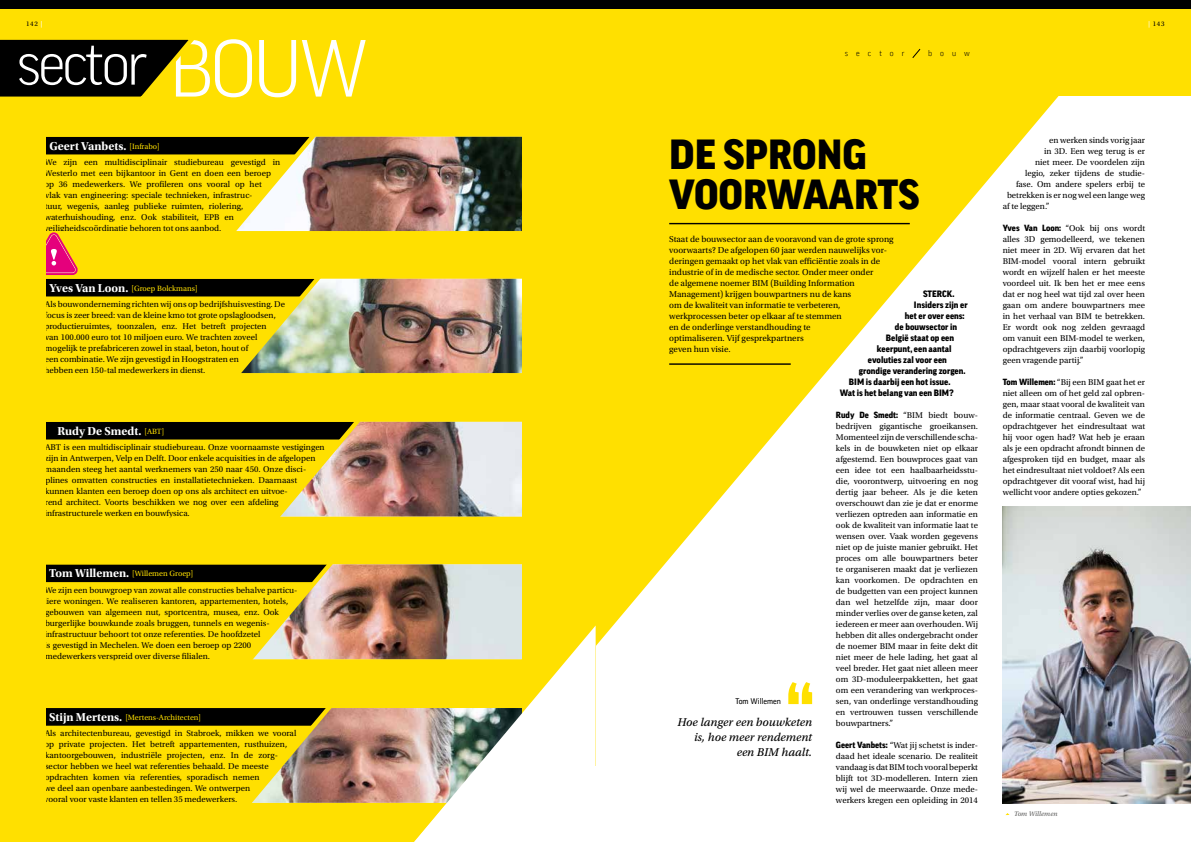
<style>
.page{position:relative;width:1191px;height:842px;background:#fff}
.page>*{position:absolute;margin:0;border:0;box-sizing:border-box;transform-origin:0 0}
.t1{font:300 78px "Good";color:#fff}
.t2{font:300 60px "Good";letter-spacing:-.05em;color:#fff}
.t3{font:900 41px/40px "Good";color:#000}
.t4{font:12px/15px "Utopia Std Capt It";color:#000;text-align:right}
.t5{font:12px "Utopia Std Bold Subh";color:#fff}
.t6{font:9px/11px "Utopia Std";color:#000}
.t7{font:900 9px "Good OSF";color:#000}
.t8{font:8.8px/11px "Utopia Std";color:#000}
.t9{font:8px "Utopia Std";color:#ffe100}
.t10{font:8px "Good";color:#000}
.t11{font:300 8px "Good LF";letter-spacing:1em;color:#000}
.t12{font:7px "Utopia Std Capt It";color:#626261}
.t13{font:7px "Utopia Std";letter-spacing:.1em;color:#000}
.s1{font-family:"Utopia Std Black Headline";color:#fff}
.s2{font-family:"Utopia Std";font-size:8px;color:#ffe100}
.s3{font-family:"Utopia Std Bold Subh";font-size:12px;color:#fff}
.s4{font-family:"Good OSF";font-weight:900;font-size:8.7px}
</style>
<div class="page">
<svg style="left:595px;top:96px;width:464px;height:544px"></svg>
<div style="left:0;top:111px;width:545px;height:445px;background:#ffe000"></div>
<img style="left:370px;top:419px;width:152px;height:101px">
<svg style="left:45px;top:413px;width:325px;height:113px"></svg>
<hr style="left:669px;top:223px;width:240px;height:1px;background:#000">
<hr style="left:669px;top:363px;width:121px;height:2px;background:#000">
<svg style="left:788px;top:682px;width:24px;height:22px"></svg>
<img style="left:1002px;top:506px;width:189px;height:297px">
<img style="left:0;top:128px;width:545px;height:255px">
<div style="left:522px;top:132px;width:73px;height:633px;background:#ffe000"></div>
<div style="left:545px;top:111px;width:74px;height:483px;background:#ffe000"></div>
<img style="left:45px;top:556px;width:550px;height:286px">
<div style="left:0;top:132px;width:45px;height:710px;background:#ffe000"></div>
<div style="left:0;top:3px;width:595px;height:108px;background:#ffe000"></div>
<div style="left:595px;top:3px;width:596px;height:93px;background:#ffe000"></div>
<div style="left:0;top:0;width:595px;height:9px;background:#000"></div>
<div style="left:595px;top:0;width:596px;height:9px;background:#000"></div>
<svg style="left:912px;top:48px;width:8px;height:10px"></svg>
<svg style="left:0;top:39px;width:189px;height:58px"></svg>
<p class="t13" style="left:26px;top:19px;width:18px">142 <span class="s1">|</span></p>
<p class="t13" style="left:1148px;top:19px;width:18px"><span class="s1">|</span> 143</p>
<h2 class="t2" style="left:16px;top:31px;width:133px">sector</h2>
<h1 class="t1" style="left:169px;top:27px;width:202px">BOUW</h1>
<p class="t11" style="left:845px;top:49px;width:61px">sector</p>
<p class="t11" style="left:928px;top:49px;width:43px">bouw</p>
<h3 class="t5" style="left:49px;top:139px;width:112px">Geert Vanbets. <span class="s2">[Infrabo]</span></h3>
<p class="t8" style="left:44px;top:157px;width:237px">We zijn een multidisciplinair studiebureau gevestigd in Westerlo met een bijkantoor in Gent en doen een beroep op 36 medewerkers. We profileren ons vooral op het<br>vlak van engineering: speciale technieken, infrastruc-<br>tuur, wegenis, aanleg publieke ruimten, riolering, waterhuishouding, enz. Ook stabiliteit, EPB en veiligheidscoördinatie behoren tot ons aanbod.</p>
<p class="t9" style="left:49px;top:284px;width:150px"><span class="s3">Yves Van Loon.</span> [Groep Bolckmans]</p>
<p class="t8" style="left:44px;top:299px;width:242px">Als bouwonderneming richten wij ons op bedrijfshuisvesting. De focus is zeer breed: van de kleine kmo tot grote opslagloodsen, productieruimtes, toonzalen, enz. Het betreft projecten<br>van 100.000 euro tot 10 miljoen euro. We trachten zoveel mogelijk te prefabriceren zowel in staal, beton, hout of<br>een combinatie. We zijn gevestigd in Hoogstraten en<br>hebben een 150-tal medewerkers in dienst.</p>
<h3 class="t5" style="left:58px;top:424px;width:108px">Rudy De Smedt. <span class="s2">[ABT]</span></h3>
<p class="t8" style="left:45px;top:442px;width:282px">ABT is een multidisciplinair studiebureau. Onze voornaamste vestigingen zijn in Antwerpen, Velp en Delft. Door enkele acquisities in de afgelopen maanden steeg het aantal werknemers van 250 naar 450. Onze disci&shy;plines omvatten constructies en installatietechnieken. Daarnaast kunnen klanten een beroep doen op ons als architect en uitvoe-<br>rend architect. Voorts beschikken we nog over een afdeling infrastructurele werken en bouwfysica.</p>
<p class="t9" style="left:49px;top:569px;width:146px"><span class="s3">Tom Willemen.</span> [Willemen Groep]</p>
<p class="t8" style="left:44px;top:584px;width:254px">We zijn een bouwgroep van zowat alle constructies behalve particu&shy;liere woningen. We realiseren kantoren, appartementen, hotels, gebouwen van algemeen nut, sportcentra, musea, enz. Ook burgerlijke bouwkunde zoals bruggen, tunnels en wegenis&shy;infrastructuur behoort tot onze referenties. De hoofdzetel<br>is gevestigd in Mechelen. We doen een beroep op 2200 medewerkers verspreid over diverse filialen.</p>
<p class="t9" style="left:49px;top:713px;width:153px"><span class="s3">Stijn Mertens.</span> [Mertens-Architecten]</p>
<p class="t8" style="left:44px;top:728px;width:253px">Als architectenbureau, gevestigd in Stabroek, mikken we vooral op private projecten. Het betreft appartementen, rusthuizen, kantoorgebouwen, industriële projecten, enz. In de zorg&shy;sector hebben we heel wat referenties behaald. De meeste opdrachten komen via referenties, sporadisch nemen<br>we deel aan openbare aanbestedingen. We ontwerpen<br>vooral voor vaste klanten en tellen 35 medewerkers.</p>
<h3 class="t3" style="left:669px;top:134px;width:252px">DE SPRONG<br>VOORWAARTS</h3>
<p class="t6" style="left:669px;top:234px;width:226px">Staat de bouwsector aan de vooravond van de grote sprong voorwaarts? De afgelopen 60 jaar werden nauwelijks vor&shy;deringen gemaakt op het vlak van efficiëntie zoals in de industrie of in de medische sector. Onder meer onder<br>de algemene noemer BIM (Building Information Management) krijgen bouwpartners nu de kans<br>om de kwaliteit van informatie te verbeteren, werkprocessen beter op elkaar af te stemmen<br>en de onderlinge verstandhouding te<br>optimaliseren. Vijf gesprekpartners<br>geven hun visie.</p>
<p class="t7" style="left:923px;top:289px;width:33px">STERCK.</p>
<p class="t7" style="left:914px;top:300px;width:55px">Insiders zijn er</p>
<p class="t7" style="left:905px;top:311px;width:61px">het er over eens:</p>
<p class="t7" style="left:895px;top:322px;width:64px">de bouwsector in</p>
<p class="t7" style="left:886px;top:333px;width:70px">België staat op een</p>
<p class="t7" style="left:877px;top:344px;width:76px">keerpunt, een aantal</p>
<p class="t7" style="left:868px;top:355px;width:80px">evoluties zal voor een</p>
<p class="t7" style="left:859px;top:366px;width:108px">grondige verandering zorgen.</p>
<p class="t7" style="left:849px;top:377px;width:103px">BIM is daarbij een hot issue.</p>
<p class="t7" style="left:840px;top:388px;width:115px">Wat is het belang van een BIM?</p>
<p class="t8" style="left:836px;top:410px;width:144px;text-align:justify"><span class="s4">Rudy De Smedt:</span> “BIM biedt bouw&shy;bedrijven gigantische groeikansen.<br>Momenteel zijn de verschillende scha&shy;kels in de bouwketen niet op elkaar afgestemd. Een bouwproces gaat van een idee tot een haalbaarheidsstu&shy;die, voorontwerp, uitvoering en nog dertig jaar beheer. Als je die keten overschouwt dan zie je dat er enorme verliezen optreden aan informatie en ook de kwaliteit van informatie laat te wensen over. Vaak worden gegevens niet op de juiste manier gebruikt. Het proces om alle bouwpartners beter te organiseren maakt dat je verliezen kan voorkomen. De opdrachten en de budgetten van een project kunnen dan wel hetzelfde zijn, maar door minder verlies over de ganse keten, zal iedereen er meer aan overhouden. Wij hebben dit alles ondergebracht onder de noemer BIM maar in feite dekt dit niet meer de hele lading, het gaat al veel breder. Het gaat niet alleen meer om 3D-moduleerpakketten, het gaat om een verandering van werkproces&shy;sen, van onderlinge verstandhouding en vertrouwen tussen verschillende bouwpartners.”</p>
<p class="t8" style="left:836px;top:740px;width:144px;text-align:justify"><span class="s4">Geert Vanbets:</span> “Wat jij schetst is inder&shy;daad het ideale scenario. De realiteit vandaag is dat BIM toch vooral beperkt blijft tot 3D-modelleren. Intern zien wij wel de meerwaarde. Onze mede&shy;werkers kregen een opleiding in 2014</p>
<p class="t10" style="left:735px;top:697px;width:47px">Tom Willemen</p>
<h3 class="t4" style="left:677px;top:715px;width:136px">Hoe langer een bouwketen is, hoe meer rendement een BIM haalt.</h3>
<p class="t8" style="left:1049px;top:135px;width:98px">en werken sinds vorig jaar</p>
<p class="t8" style="left:1044px;top:146px;width:102px">in 3D. Een weg terug is er</p>
<p class="t8" style="left:1035px;top:157px;width:112px">niet meer. De voordelen zijn</p>
<p class="t8" style="left:1025px;top:168px;width:120px">legio, zeker tijdens de studie-</p>
<p class="t8" style="left:1016px;top:179px;width:131px">fase. Om andere spelers erbij te</p>
<p class="t8" style="left:1007px;top:190px;width:140px">betrekken is er nog wel een lange weg</p>
<p class="t8" style="left:1002px;top:201px;width:48px">af te leggen.”</p>
<p class="t8" style="left:1002px;top:223px;width:144px;text-align:justify"><span class="s4">Yves Van Loon:</span> “Ook bij ons wordt alles 3D gemodelleerd, we tekenen niet meer in 2D. Wij ervaren dat het BIM-model vooral intern gebruikt wordt en wijzelf halen er het meeste voordeel uit. Ik ben het er mee eens dat er nog heel wat tijd zal over heen gaan om andere bouwpartners mee in het verhaal van BIM te betrekken.<br>Er wordt ook nog zelden gevraagd om vanuit een BIM-model te werken, opdrachtgevers zijn daarbij voorlopig geen vragende partij.”</p>
<p class="t8" style="left:1002px;top:377px;width:144px;text-align:justify"><span class="s4">Tom Willemen:</span> “Bij een BIM gaat het er niet alleen om of het geld zal opbren&shy;gen, maar staat vooral de kwaliteit van de informatie centraal. Geven we de opdrachtgever het eindresultaat wat hij voor ogen had? Wat heb je eraan als je een opdracht afrondt binnen de afgesproken tijd en budget, maar als het eindresultaat niet voldoet? Als een opdrachtgever dit vooraf wist, had hij wellicht voor andere opties gekozen.”</p>
<p class="t12" style="left:1014px;top:810px;width:45px">Tom Willemen</p>
</div>
